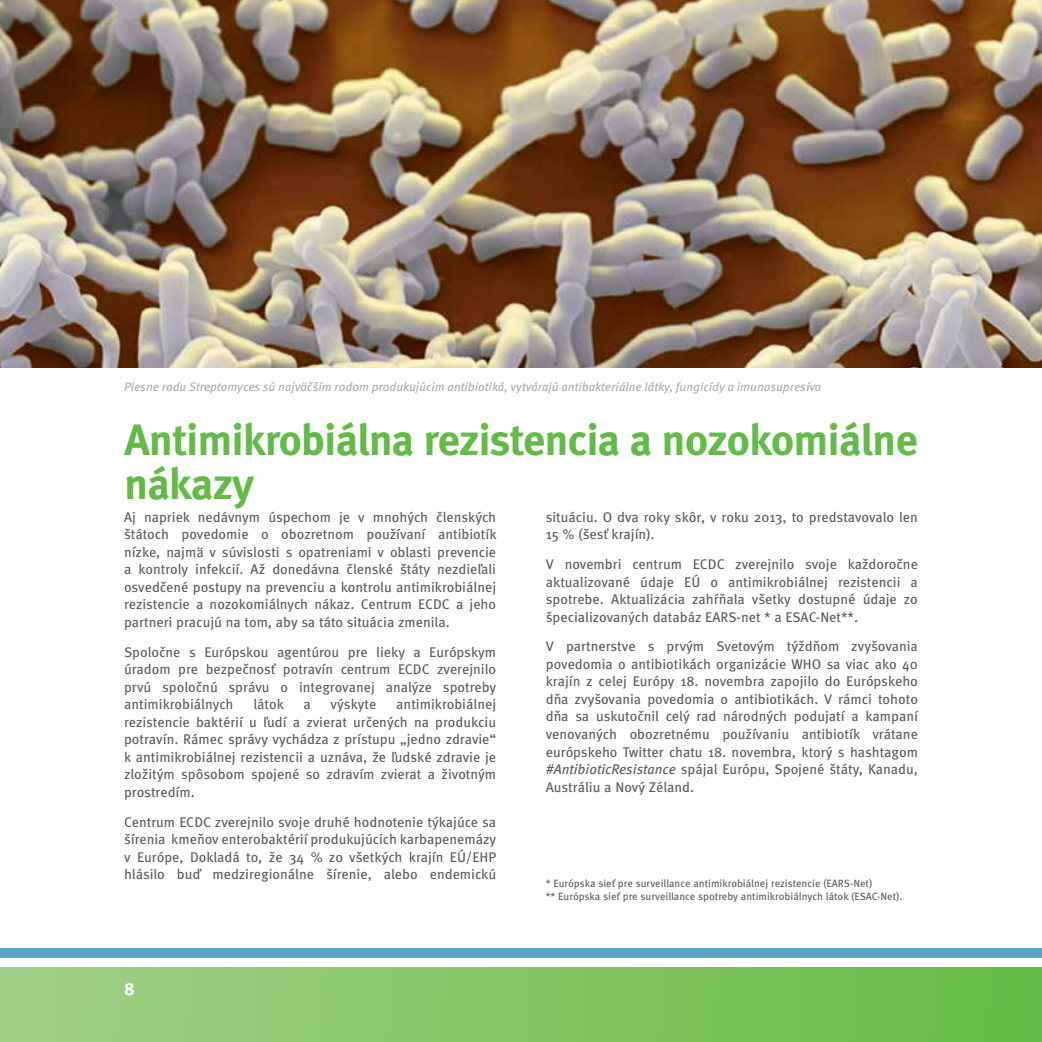
<style>
.page{position:relative;width:1042px;height:1042px;background:#fff}
.page>*{position:absolute;margin:0;border:0;box-sizing:border-box;transform-origin:0 0}
.t1{font:700 43.75px/43.8px "Meta Pro";letter-spacing:-.025em;color:#62bb46}
.t2{font:700 17.5px "Meta Pro";color:#fff}
.t3{font:14px/17.5px "Meta Pro";color:#58595b;text-align:justify}
.t4{font:italic 12.25px "Meta Pro";color:#a7a9ac}
.t5{font:10.5px/12.6px "Meta Pro";color:#58595b}
.s1{font-style:italic}
</style>
<div class="page">
<img style="left:0;top:0;width:1042px;height:367px">
<div style="left:0;top:947px;width:1042px;height:10px;background:#57a5c4"></div>
<div style="left:0;top:967px;width:1042px;height:75px;background:linear-gradient(to right,#a1d188,#64bb43)"></div>
<p class="t4" style="left:124px;top:379px;width:699px">Plesne rodu Streptomyces sú najväčším rodom produkujúcim antibiotiká, vytvárajú antibakteriálne látky, fungicídy a imunosupresíva</p>
<h1 class="t1" style="left:124px;top:419px;width:795px">Antimikrobiálna rezistencia a nozokomiálne nákazy</h1>
<p class="t3" style="left:124px;top:508px;width:374px">Aj napriek nedávnym úspechom je v mnohých členských štátoch povedomie o obozretnom používaní antibiotík nízke, najmä v súvislosti s opatreniami v oblasti prevencie a kontroly infekcií. Až donedávna členské štáty nezdieľali osvedčené postupy na prevenciu a kontrolu antimikrobiálnej rezistencie a nozokomiálnych nákaz. Centrum ECDC a jeho partneri pracujú na tom, aby sa táto situácia zmenila.</p>
<p class="t3" style="left:124px;top:643px;width:374px">Spoločne s Európskou agentúrou pre lieky a Európskym úradom pre bezpečnosť potravín centrum ECDC zverejnilo prvú spoločnú správu o integrovanej analýze spotreby antimikrobiálnych</p>
<p class="t3" style="left:124px;top:696px;width:374px;text-indent:272px">antimikrobiálnej rezistencie baktérií u ľudí a zvierat určených na produkciu potravín. Rámec správy vychádza z prístupu „jedno zdravie“ k antimikrobiálnej rezistencii a uznáva, že ľudské zdravie je zložitým spôsobom spojené so zdravím zvierat a životným prostredím.</p>
<p class="t3" style="left:124px;top:813px;width:374px">Centrum ECDC zverejnilo svoje druhé hodnotenie týkajúce sa šírenia kmeňov enterobaktérií produkujúcich karbapenemázy v Európe, Dokladá to, že 34 % zo všetkých krajín EÚ/EHP hlásilo buď medziregionálne šírenie, alebo endemickú</p>
<p class="t3" style="left:253px;top:696px;width:32px">látok</p>
<p class="t3" style="left:303px;top:696px;width:9px">a</p>
<p class="t3" style="left:331px;top:696px;width:47px">výskyte</p>
<p class="t2" style="left:124px;top:977px;width:12px">8</p>
<p class="t3" style="left:546px;top:508px;width:374px">situáciu. O dva roky skôr, v roku 2013, to predstavovalo len<br>15 % (šesť krajín).</p>
<p class="t3" style="left:546px;top:556px;width:374px">V novembri centrum ECDC zverejnilo svoje každoročne aktualizované údaje EÚ o antimikrobiálnej rezistencii a spotrebe. Aktualizácia zahŕňala všetky dostupné údaje zo špecializovaných databáz EARS-net * a ESAC-Net**.</p>
<p class="t3" style="left:546px;top:638px;width:374px">V partnerstve s prvým Svetovým týždňom zvyšovania povedomia o antibiotikách organizácie WHO sa viac ako 40 krajín z celej Európy 18. novembra zapojilo do Európskeho dňa zvyšovania povedomia o antibiotikách. V rámci tohoto dňa sa uskutočnil celý rad národných podujatí a kampaní venovaných obozretnému používaniu antibiotík vrátane európskeho Twitter chatu 18. novembra, ktorý s hashtagom <span class="s1">#AntibioticResistance</span> spájal Európu, Spojené štáty, Kanadu, Austráliu a Nový Zéland.</p>
<p class="t5" style="left:546px;top:878px;width:358px">* Európska sieť pre surveillance antimikrobiálnej rezistencie (EARS-Net)<br>** Európska sieť pre surveillance spotreby antimikrobiálnych látok (ESAC-Net).</p>
</div>
